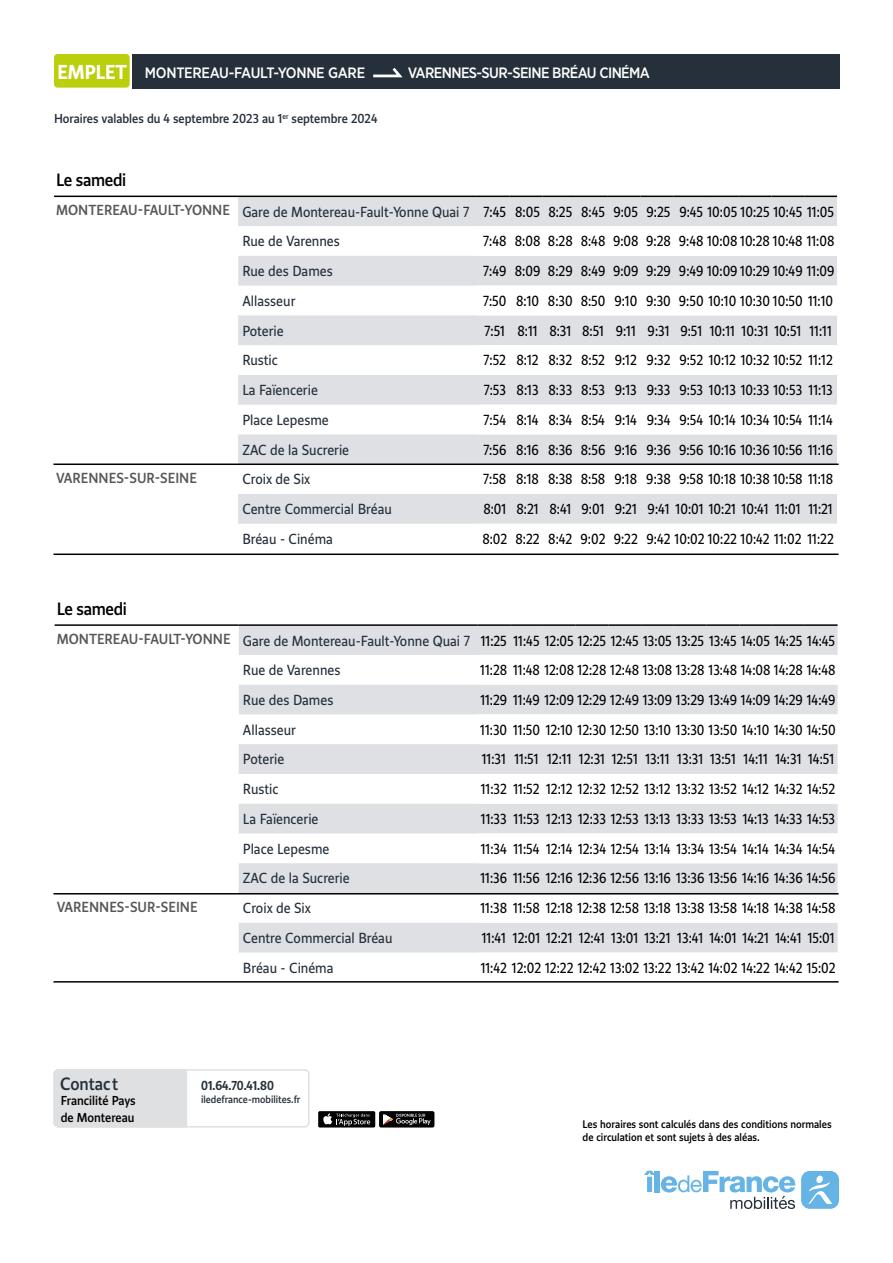
<style>
.page{position:relative;width:893px;height:1263px;background:#fff}
.page>*{position:absolute;margin:0;border:0;box-sizing:border-box;transform-origin:0 0}
.t1{font:500 16.5px "IDF Voyageur";letter-spacing:-.02em;color:#000}
.t2{font:500 16.5px "IDF Voyageur";color:#25303b}
.t3{font:500 15px "Gotham Narrow";letter-spacing:-.02em;color:#fff}
.t4{font:500 15px "Gotham Narrow";letter-spacing:-.04em;color:#fff}
.t5{font:13.5px/29.4px "IDF Voyageur";color:#000;scale:.95 1}
.t6{font:13.5px "IDF Voyageur";color:#25303b}
.t7{font:500 13.5px "IDF Voyageur";color:#575756}
.t8{font:500 12px "IDF Voyageur";color:#25303b}
.t9{font:500 12px/16.5px "IDF Voyageur";color:#000}
.t10{font:700 12px "IDF Voyageur";color:#25303b;scale:.96 1}
.t11{font:500 10.2px/12.3px "IDF Voyageur";color:#000}
.t12{font:500 9.75px "IDF Voyageur";color:#25313c}
.s1{font-family:"IDF Voyageur";font-weight:700;font-size:18.6px}
.s2{font-weight:500;color:#575756}
.s3{color:#25303b}
</style>
<div class="page">
<svg style="left:239px;top:626px;width:599px;height:326px;fill:#dee0e4"></svg>
<svg style="left:239px;top:655px;width:238px;height:208px"></svg>
<svg style="left:477px;top:655px;width:361px;height:298px"></svg>
<hr style="left:55px;top:624px;width:184px;height:2px;background:#000">
<hr style="left:239px;top:624px;width:238px;height:2px;background:#000">
<hr style="left:477px;top:624px;width:33px;height:2px;background:#000">
<hr style="left:510px;top:624px;width:33px;height:2px;background:#000">
<hr style="left:543px;top:624px;width:33px;height:2px;background:#000">
<hr style="left:576px;top:624px;width:32px;height:2px;background:#000">
<hr style="left:608px;top:624px;width:33px;height:2px;background:#000">
<hr style="left:641px;top:624px;width:33px;height:2px;background:#000">
<hr style="left:674px;top:624px;width:33px;height:2px;background:#000">
<hr style="left:707px;top:624px;width:32px;height:2px;background:#000">
<hr style="left:739px;top:624px;width:33px;height:2px;background:#000">
<hr style="left:772px;top:624px;width:33px;height:2px;background:#000">
<hr style="left:805px;top:624px;width:33px;height:2px;background:#000">
<svg style="left:238px;top:197px;width:599px;height:327px;fill:#dee0e4"></svg>
<svg style="left:238px;top:226px;width:239px;height:208px"></svg>
<svg style="left:477px;top:226px;width:360px;height:298px"></svg>
<hr style="left:54px;top:196px;width:184px;height:1px;background:#000">
<hr style="left:238px;top:196px;width:239px;height:1px;background:#000">
<hr style="left:477px;top:196px;width:33px;height:1px;background:#000">
<hr style="left:510px;top:196px;width:32px;height:1px;background:#000">
<hr style="left:542px;top:196px;width:33px;height:1px;background:#000">
<hr style="left:575px;top:196px;width:33px;height:1px;background:#000">
<hr style="left:608px;top:196px;width:32px;height:1px;background:#000">
<hr style="left:640px;top:196px;width:33px;height:1px;background:#000">
<hr style="left:673px;top:196px;width:33px;height:1px;background:#000">
<hr style="left:706px;top:196px;width:33px;height:1px;background:#000">
<hr style="left:739px;top:196px;width:32px;height:1px;background:#000">
<hr style="left:771px;top:196px;width:33px;height:1px;background:#000">
<hr style="left:804px;top:196px;width:33px;height:1px;background:#000">
<div style="left:53px;top:1069px;width:257px;height:58px;border:2px solid #dfe0e2;border-radius:4px"></div>
<div style="left:53px;top:1069px;width:135px;height:59px;background:#dfe0e2"></div>
<div style="left:379px;top:1111px;width:55px;height:16px;background:#020203;border-radius:2px"></div>
<div style="left:318px;top:1111px;width:57px;height:16px;background:#020203;border-radius:2px"></div>
<svg style="left:323px;top:1113px;width:47px;height:13px"></svg>
<svg style="left:383px;top:1114px;width:48px;height:11px"></svg>
<svg style="left:644px;top:1171px;width:10px;height:21px"></svg>
<div style="left:654px;top:1171px;width:6px;height:21px;background:#65b4e5"></div>
<svg style="left:661px;top:1171px;width:134px;height:38px"></svg>
<div style="left:801px;top:1171px;width:38px;height:38px;background:#65b4e5;border-radius:9px"></div>
<svg style="left:808px;top:1175px;width:24px;height:29px"></svg>
<hr style="left:53px;top:463px;width:786px;height:2px;background:#000">
<hr style="left:53px;top:553px;width:786px;height:2px;background:#000">
<hr style="left:53px;top:893px;width:786px;height:1px;background:#000">
<hr style="left:53px;top:981px;width:786px;height:1px;background:#000">
<div style="left:132px;top:55px;width:707px;height:34px;background:#25303b"></div>
<svg style="left:373px;top:67px;width:30px;height:11px"></svg>
<div style="left:54px;top:54px;width:76px;height:34px;background:#bccf0d;border-radius:4px"></div>
<p class="t3" style="left:58px;top:63px;width:309px"><span class="s1">EMPLET</span> MONTEREAU-FAULT-YONNE GARE</p>
<p class="t4" style="left:408px;top:63px;width:244px">VARENNES-SUR-SEINE BRÉAU CINÉMA</p>
<p class="t8" style="left:54px;top:111px;width:325px">Horaires valables du 4 septembre 2023 au 1<sup>er</sup> septembre 2024</p>
<p class="t1" style="left:56px;top:169px;width:72px">Le samedi</p>
<p class="t5" style="left:242px;top:197px;width:624px;text-indent:-186px"><span class="s2">MONTEREAU-FAULT-YONNE</span> <span class="s3">Gare de Montereau-Fault-Yonne Quai 7</span> 7:45 8:05 8:25 8:45 9:05 9:25 9:45 10:05 10:25 10:45 11:05<br><span class="s3">Rue de Varennes</span></p>
<p class="t5" style="left:483px;top:226px;width:371px">7:48 8:08 8:28 8:48 9:08 9:28 9:48 10:08 10:28 10:48 11:08</p>
<p class="t6" style="left:242px;top:262px;width:92px">Rue des Dames</p>
<p class="t5" style="left:483px;top:256px;width:371px">7:49 8:09 8:29 8:49 9:09 9:29 9:49 10:09 10:29 10:49 11:09</p>
<p class="t6" style="left:242px;top:292px;width:55px">Allasseur</p>
<p class="t5" style="left:483px;top:286px;width:370px">7:50 8:10 8:30 8:50 9:10 9:30 9:50 10:10 10:30 10:50 11:10</p>
<p class="t6" style="left:242px;top:322px;width:43px">Poterie</p>
<p class="t5" style="left:485px;top:315px;width:367px">7:51 8:11 8:31 8:51 9:11 9:31 9:51 10:11 10:31 10:51 11:11</p>
<p class="t6" style="left:242px;top:351px;width:37px">Rustic</p>
<p class="t5" style="left:484px;top:345px;width:369px">7:52 8:12 8:32 8:52 9:12 9:32 9:52 10:12 10:32 10:52 11:12</p>
<p class="t6" style="left:242px;top:381px;width:77px">La Faïencerie</p>
<p class="t5" style="left:484px;top:375px;width:369px">7:53 8:13 8:33 8:53 9:13 9:33 9:53 10:13 10:33 10:53 11:13</p>
<p class="t6" style="left:242px;top:411px;width:88px">Place Lepesme</p>
<p class="t5" style="left:484px;top:405px;width:369px">7:54 8:14 8:34 8:54 9:14 9:34 9:54 10:14 10:34 10:54 11:14</p>
<p class="t6" style="left:242px;top:441px;width:108px">ZAC de la Sucrerie</p>
<p class="t5" style="left:483px;top:434px;width:370px">7:56 8:16 8:36 8:56 9:16 9:36 9:56 10:16 10:36 10:56 11:16</p>
<p class="t7" style="left:56px;top:469px;width:142px">VARENNES-SUR-SEINE</p>
<p class="t6" style="left:242px;top:470px;width:70px">Croix de Six</p>
<p class="t5" style="left:483px;top:464px;width:370px">7:58 8:18 8:38 8:58 9:18 9:38 9:58 10:18 10:38 10:58 11:18</p>
<p class="t6" style="left:242px;top:500px;width:151px">Centre Commercial Bréau</p>
<p class="t5" style="left:483px;top:494px;width:369px">8:01 8:21 8:41 9:01 9:21 9:41 10:01 10:21 10:41 11:01 11:21</p>
<p class="t6" style="left:242px;top:530px;width:92px">Bréau - Cinéma</p>
<p class="t5" style="left:482px;top:524px;width:371px">8:02 8:22 8:42 9:02 9:22 9:42 10:02 10:22 10:42 11:02 11:22</p>
<p class="t1" style="left:57px;top:597px;width:72px">Le samedi</p>
<p class="t5" style="left:243px;top:625px;width:625px;text-indent:-186px"><span class="s2">MONTEREAU-FAULT-YONNE</span> <span class="s3">Gare de Montereau-Fault-Yonne Quai 7</span> 11:25 11:45 12:05 12:25 12:45 13:05 13:25 13:45 14:05 14:25 14:45<br><span class="s3">Rue de Varennes</span></p>
<p class="t5" style="left:480px;top:655px;width:376px">11:28 11:48 12:08 12:28 12:48 13:08 13:28 13:48 14:08 14:28 14:48</p>
<p class="t6" style="left:243px;top:691px;width:92px">Rue des Dames</p>
<p class="t5" style="left:480px;top:685px;width:375px">11:29 11:49 12:09 12:29 12:49 13:09 13:29 13:49 14:09 14:29 14:49</p>
<p class="t6" style="left:243px;top:721px;width:55px">Allasseur</p>
<p class="t5" style="left:480px;top:714px;width:376px">11:30 11:50 12:10 12:30 12:50 13:10 13:30 13:50 14:10 14:30 14:50</p>
<p class="t6" style="left:243px;top:750px;width:43px">Poterie</p>
<p class="t5" style="left:482px;top:744px;width:373px">11:31 11:51 12:11 12:31 12:51 13:11 13:31 13:51 14:11 14:31 14:51</p>
<p class="t6" style="left:243px;top:780px;width:37px">Rustic</p>
<p class="t5" style="left:481px;top:774px;width:375px">11:32 11:52 12:12 12:32 12:52 13:12 13:32 13:52 14:12 14:32 14:52</p>
<p class="t6" style="left:243px;top:810px;width:77px">La Faïencerie</p>
<p class="t5" style="left:481px;top:804px;width:374px">11:33 11:53 12:13 12:33 12:53 13:13 13:33 13:53 14:13 14:33 14:53</p>
<p class="t6" style="left:243px;top:840px;width:88px">Place Lepesme</p>
<p class="t5" style="left:481px;top:833px;width:375px">11:34 11:54 12:14 12:34 12:54 13:14 13:34 13:54 14:14 14:34 14:54</p>
<p class="t6" style="left:243px;top:869px;width:108px">ZAC de la Sucrerie</p>
<p class="t5" style="left:480px;top:863px;width:375px">11:36 11:56 12:16 12:36 12:56 13:16 13:36 13:56 14:16 14:36 14:56</p>
<p class="t7" style="left:57px;top:898px;width:142px">VARENNES-SUR-SEINE</p>
<p class="t6" style="left:243px;top:899px;width:70px">Croix de Six</p>
<p class="t5" style="left:480px;top:893px;width:375px">11:38 11:58 12:18 12:38 12:58 13:18 13:38 13:58 14:18 14:38 14:58</p>
<p class="t6" style="left:243px;top:929px;width:151px">Centre Commercial Bréau</p>
<p class="t5" style="left:482px;top:923px;width:373px">11:41 12:01 12:21 12:41 13:01 13:21 13:41 14:01 14:21 14:41 15:01</p>
<p class="t6" style="left:243px;top:959px;width:92px">Bréau - Cinéma</p>
<p class="t5" style="left:481px;top:952px;width:375px">11:42 12:02 12:22 12:42 13:02 13:22 13:42 14:02 14:22 14:42 15:02</p>
<p class="t2" style="left:60px;top:1073px;width:60px">Contact</p>
<p class="t9" style="left:61px;top:1092px;width:76px">Francilité Pays de Montereau</p>
<p class="t10" style="left:201px;top:1077px;width:77px">01.64.70.41.80</p>
<p class="t12" style="left:201px;top:1093px;width:101px">iledefrance-mobilites.fr</p>
<p class="t11" style="left:583px;top:1118px;width:251px">Les horaires sont calculés dans des conditions normales de circulation et sont sujets à des aléas.</p>
</div>
